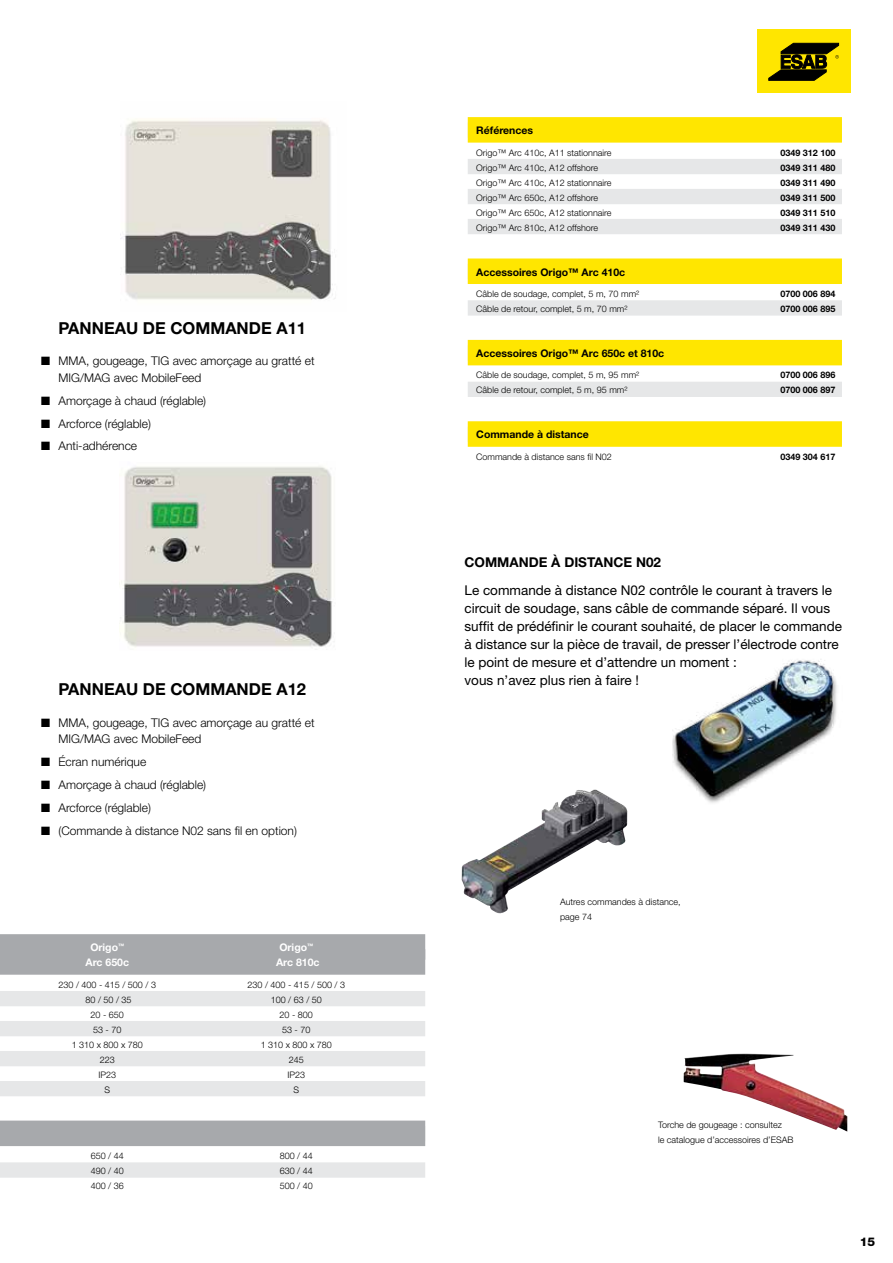
<style>
.page{position:relative;width:893px;height:1263px;background:#fff}
.page>*{position:absolute;margin:0;border:0;box-sizing:border-box;transform-origin:0 0}
.t1{font:700 16.5px "Helvetica Neue LT Pro";color:#000}
.t2{font:13.5px/18px "Helvetica Neue LT Pro";color:#000}
.t3{font:700 13.5px "Helvetica Neue LT Pro";color:#000}
.t4{font:300 12px/16.5px "Helvetica Neue LT Pro";color:#000}
.t5{font:800 12px "Helvetica Neue LT Pro";color:#000}
.t6{font:700 10.5px "Helvetica Neue LT Pro";color:#000}
.t7{font:700 10.5px "Helvetica Neue LT Pro";color:#fff}
.t8{font:300 9px/15px "Helvetica Neue LT Pro";color:#000}
.t9{font:700 9px "Helvetica Neue LT Pro";color:#000}
.s1{font-family:"Arial Narrow";font-weight:400;font-size:18px}
</style>
<div class="page">
<img style="left:120px;top:466px;width:212px;height:181px">
<img style="left:672px;top:659px;width:165px;height:144px">
<img style="left:683px;top:1054px;width:164px;height:77px">
<img style="left:461px;top:789px;width:167px;height:125px">
<div style="left:0;top:934px;width:425px;height:26px;background:#a7a9ac"></div>
<div style="left:0;top:949px;width:425px;height:26px;background:#a7a9ac"></div>
<div style="left:0;top:991px;width:425px;height:15px;background:#e6e7e8"></div>
<div style="left:0;top:1021px;width:425px;height:15px;background:#e6e7e8"></div>
<div style="left:0;top:1051px;width:425px;height:15px;background:#e6e7e8"></div>
<div style="left:0;top:1081px;width:425px;height:15px;background:#e6e7e8"></div>
<div style="left:0;top:1120px;width:425px;height:26px;background:#a7a9ac"></div>
<div style="left:0;top:1162px;width:425px;height:16px;background:#e6e7e8"></div>
<div style="left:468px;top:117px;width:374px;height:26px;background:#ffe600"></div>
<div style="left:468px;top:159px;width:374px;height:15px;background:#e6e7e8"></div>
<div style="left:468px;top:189px;width:374px;height:15px;background:#e6e7e8"></div>
<div style="left:468px;top:219px;width:374px;height:15px;background:#e6e7e8"></div>
<div style="left:468px;top:258px;width:374px;height:26px;background:#ffe600"></div>
<div style="left:468px;top:300px;width:374px;height:16px;background:#e6e7e8"></div>
<div style="left:468px;top:340px;width:374px;height:25px;background:#ffe600"></div>
<div style="left:468px;top:382px;width:374px;height:15px;background:#e6e7e8"></div>
<div style="left:468px;top:421px;width:374px;height:26px;background:#ffe600"></div>
<img style="left:121px;top:119px;width:214px;height:181px">
<div style="left:757px;top:29px;width:93px;height:64px;background:#ffe600"></div>
<svg style="left:769px;top:43px;width:70px;height:37px"></svg>
<h1 class="t1" style="left:58px;top:318px;width:249px">PANNEAU DE COMMANDE A11</h1>
<h3 class="t4" style="left:58px;top:352px;width:258px;text-indent:-17px"><span class="s1">■</span> MMA, gougeage, TIG avec amorçage au gratté et<br>MIG/MAG avec MobileFeed</h3>
<h3 class="t4" style="left:41px;top:392px;width:166px"><span class="s1">■</span> Amorçage à chaud (réglable)</h3>
<h3 class="t4" style="left:41px;top:415px;width:111px"><span class="s1">■</span> Arcforce (réglable)</h3>
<h3 class="t4" style="left:41px;top:438px;width:97px"><span class="s1">■</span> Anti-adhérence</h3>
<h1 class="t1" style="left:58px;top:679px;width:249px">PANNEAU DE COMMANDE A12</h1>
<h3 class="t4" style="left:58px;top:714px;width:258px;text-indent:-17px"><span class="s1">■</span> MMA, gougeage, TIG avec amorçage au gratté et<br>MIG/MAG avec MobileFeed</h3>
<h3 class="t4" style="left:41px;top:753px;width:106px"><span class="s1">■</span> Écran numérique</h3>
<h3 class="t4" style="left:41px;top:776px;width:166px"><span class="s1">■</span> Amorçage à chaud (réglable)</h3>
<h3 class="t4" style="left:41px;top:799px;width:111px"><span class="s1">■</span> Arcforce (réglable)</h3>
<h3 class="t4" style="left:41px;top:822px;width:257px"><span class="s1">■</span> (Commande à distance N02 sans fil en option)</h3>
<p class="t7" style="left:90px;top:941px;width:35px">Origo<sup>™</sup></p>
<p class="t7" style="left:279px;top:941px;width:35px">Origo<sup>™</sup></p>
<p class="t7" style="left:86px;top:956px;width:45px">Arc 650c</p>
<p class="t7" style="left:276px;top:956px;width:45px">Arc 810c</p>
<p class="t8" style="left:59px;top:977px;width:99px">230 / 400 - 415 / 500 / 3</p>
<p class="t8" style="left:248px;top:977px;width:99px">230 / 400 - 415 / 500 / 3</p>
<p class="t8" style="left:86px;top:992px;width:48px">80 / 50 / 35</p>
<p class="t8" style="left:271px;top:992px;width:53px">100 / 63 / 50</p>
<p class="t8" style="left:91px;top:1007px;width:35px">20 - 650</p>
<p class="t8" style="left:280px;top:1007px;width:35px">20 - 800</p>
<p class="t8" style="left:93px;top:1022px;width:30px">53 - 70</p>
<p class="t8" style="left:282px;top:1022px;width:30px">53 - 70</p>
<p class="t8" style="left:72px;top:1037px;width:73px">1 310 x 800 x 780</p>
<p class="t8" style="left:261px;top:1037px;width:73px">1 310 x 800 x 780</p>
<p class="t8" style="left:100px;top:1052px;width:17px">223</p>
<p class="t8" style="left:289px;top:1052px;width:17px">245</p>
<p class="t8" style="left:98px;top:1067px;width:19px">IP23</p>
<p class="t8" style="left:287px;top:1067px;width:19px">IP23</p>
<p class="t8" style="left:104px;top:1082px;width:7px">S</p>
<p class="t8" style="left:293px;top:1082px;width:7px">S</p>
<p class="t8" style="left:91px;top:1148px;width:35px">650 / 44</p>
<p class="t8" style="left:280px;top:1148px;width:35px">800 / 44</p>
<p class="t8" style="left:91px;top:1163px;width:35px">490 / 40</p>
<p class="t8" style="left:280px;top:1163px;width:35px">630 / 44</p>
<p class="t8" style="left:91px;top:1178px;width:35px">400 / 36</p>
<p class="t8" style="left:280px;top:1178px;width:35px">500 / 40</p>
<p class="t6" style="left:476px;top:124px;width:58px">Références</p>
<p class="t8" style="left:476px;top:145px;width:137px">Origo™ Arc 410c, A11 stationnaire</p>
<p class="t9" style="left:780px;top:147px;width:57px">0349 312 100</p>
<p class="t8" style="left:476px;top:160px;width:123px">Origo™ Arc 410c, A12 offshore</p>
<p class="t9" style="left:780px;top:162px;width:57px">0349 311 480</p>
<p class="t8" style="left:476px;top:175px;width:137px">Origo™ Arc 410c, A12 stationnaire</p>
<p class="t9" style="left:780px;top:177px;width:57px">0349 311 490</p>
<p class="t8" style="left:476px;top:190px;width:123px">Origo™ Arc 650c, A12 offshore</p>
<p class="t9" style="left:780px;top:192px;width:57px">0349 311 500</p>
<p class="t8" style="left:476px;top:205px;width:137px">Origo™ Arc 650c, A12 stationnaire</p>
<p class="t9" style="left:780px;top:207px;width:57px">0349 311 510</p>
<p class="t8" style="left:476px;top:220px;width:123px">Origo™ Arc 810c, A12 offshore</p>
<p class="t9" style="left:780px;top:222px;width:57px">0349 311 430</p>
<p class="t6" style="left:476px;top:265px;width:150px">Accessoires Origo™ Arc 410c</p>
<p class="t8" style="left:476px;top:286px;width:164px">Câble de soudage, complet, 5 m, 70 mm²</p>
<p class="t9" style="left:780px;top:288px;width:57px">0700 006 894</p>
<p class="t8" style="left:476px;top:301px;width:153px">Câble de retour, complet, 5 m, 70 mm²</p>
<p class="t9" style="left:780px;top:303px;width:57px">0700 006 895</p>
<p class="t6" style="left:476px;top:346px;width:190px">Accessoires Origo™ Arc 650c et 810c</p>
<p class="t8" style="left:476px;top:367px;width:164px">Câble de soudage, complet, 5 m, 95 mm²</p>
<p class="t9" style="left:780px;top:369px;width:57px">0700 006 896</p>
<p class="t8" style="left:476px;top:382px;width:153px">Câble de retour, complet, 5 m, 95 mm²</p>
<p class="t9" style="left:780px;top:384px;width:57px">0700 006 897</p>
<p class="t6" style="left:476px;top:428px;width:114px">Commande à distance</p>
<p class="t8" style="left:476px;top:449px;width:137px">Commande à distance sans fil N02</p>
<p class="t9" style="left:780px;top:451px;width:57px">0349 304 617</p>
<h2 class="t3" style="left:465px;top:553px;width:198px">COMMANDE À DISTANCE N02</h2>
<p class="t2" style="left:465px;top:581px;width:379px">Le commande à distance N02 contrôle le courant à travers le circuit de soudage, sans câble de commande séparé. Il vous suffit de prédéfinir le courant souhaité, de placer le commande à distance sur la pièce de travail, de presser l’électrode contre le point de mesure et d’attendre un moment :<br>vous n’avez plus rien à faire !</p>
<p class="t8" style="left:560px;top:894px;width:122px">Autres commandes à distance, page 74</p>
<p class="t8" style="left:658px;top:1117px;width:137px">Torche de gougeage : consultez<br>le catalogue d’accessoires d’ESAB</p>
<h3 class="t5" style="left:860px;top:1234px;width:17px">15</h3>
</div>
